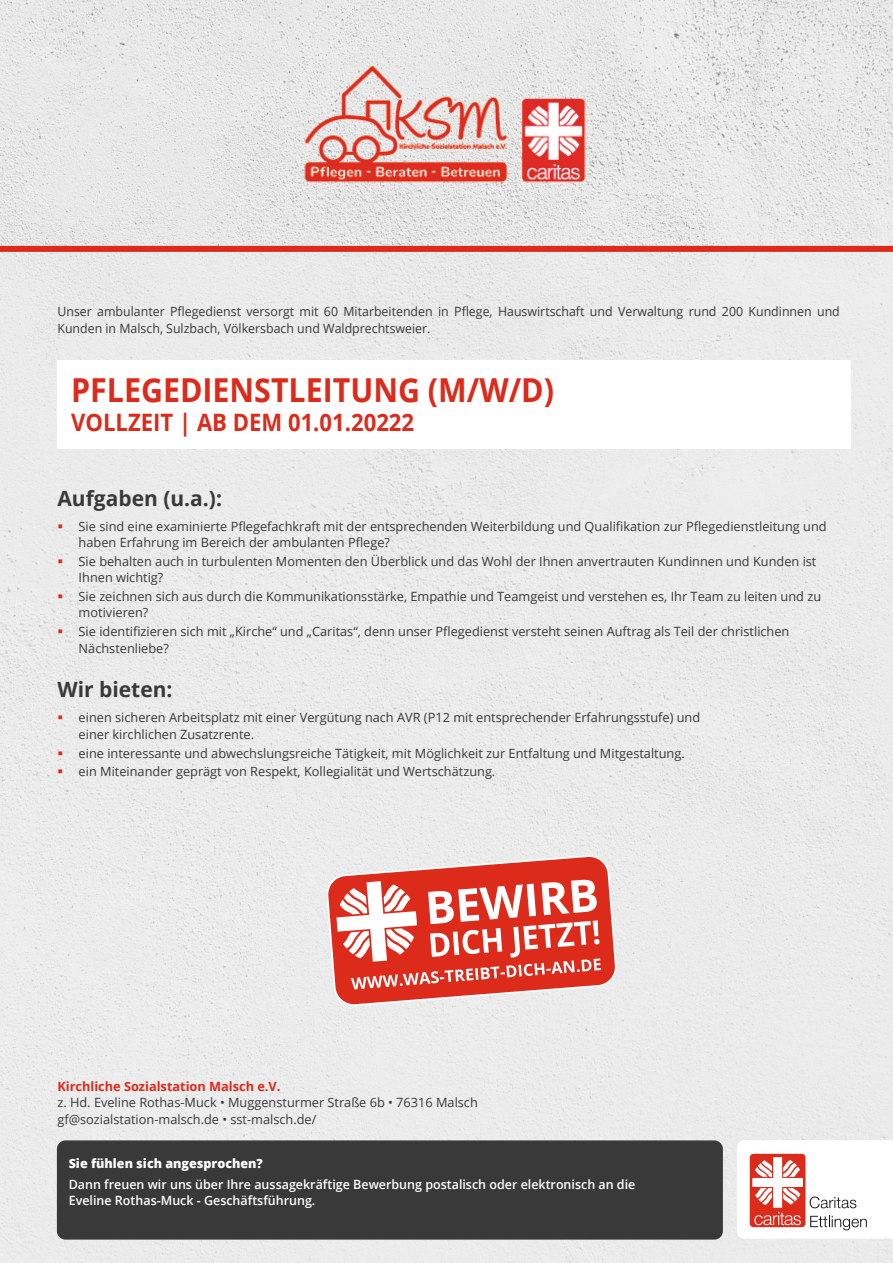
<style>
.page{position:relative;width:893px;height:1263px;background:#fff}
.page>*{position:absolute;margin:0;border:0;box-sizing:border-box;transform-origin:0 0}
.t1{font:700 33px "Open Sans";color:#dc2a1b;scale:.92 1}
.t2{font:700 24px "Open Sans";color:#dc2a1b;scale:.92 1}
.t3{font:700 21px "Open Sans";color:#383938}
.t4{font:12.75px/16.5px "Open Sans";color:#383938}
.t5{font:600 12.75px/16.5px "Open Sans";color:#fff}
.t6{font:700 12.75px "Open Sans";color:#dc2a1b}
.t7{font:800 12.75px "Open Sans";color:#fff}
.s1{color:#dc2a1b}
</style>
<div class="page">
<img style="left:0;top:0;width:315px;height:246px">
<img style="left:315px;top:0;width:578px;height:98px">
<img style="left:578px;top:98px;width:315px;height:148px">
<img style="left:315px;top:188px;width:263px;height:58px">
<div style="left:0;top:252px;width:893px;height:1011px;background:#ebebeb"></div>
<div style="left:57px;top:1140px;width:666px;height:99px;background:#383938;border-radius:9px"></div>
<svg style="left:737px;top:1140px;width:156px;height:99px"></svg>
<div style="left:0;top:246px;width:893px;height:6px;background:#dc2a1b"></div>
<div style="left:57px;top:360px;width:793px;height:89px;background:#fff"></div>
<svg style="left:326px;top:854px;width:291px;height:153px"></svg>
<img style="left:293px;top:61px;width:304px;height:127px">
<p class="t4" style="left:57px;top:303px;width:784px">Unser ambulanter Pflegedienst versorgt mit 60 Mitarbeitenden in Pflege, Hauswirtschaft und Verwaltung rund 200 Kundinnen und<br>Kunden in Malsch, Sulzbach, Völkersbach und Waldprechtsweier.</p>
<h1 class="t1" style="left:71px;top:367px;width:526px">PFLEGEDIENSTLEITUNG (M/W/D)</h1>
<h2 class="t2" style="left:71px;top:406px;width:374px">VOLLZEIT | AB DEM 01.01.20222</h2>
<h3 class="t3" style="left:57px;top:483px;width:166px">Aufgaben (u.a.):</h3>
<p class="t4" style="left:79px;top:517px;width:750px;text-indent:-21px"><span class="s1">▪</span> Sie sind eine examinierte Pflegefachkraft mit der entsprechenden Weiterbildung und Qualifikation zur Pflegedienstleitung und haben Erfahrung im Bereich der ambulanten Pflege?</p>
<p class="t4" style="left:79px;top:552px;width:739px;text-indent:-21px"><span class="s1">▪</span> Sie behalten auch in turbulenten Momenten den Überblick und das Wohl der Ihnen anvertrauten Kundinnen und Kunden ist<br>Ihnen wichtig?</p>
<p class="t4" style="left:79px;top:588px;width:744px;text-indent:-21px"><span class="s1">▪</span> Sie zeichnen sich aus durch die Kommunikationsstärke, Empathie und Teamgeist und verstehen es, Ihr Team zu leiten und zu motivieren?</p>
<p class="t4" style="left:79px;top:623px;width:712px;text-indent:-21px"><span class="s1">▪</span> Sie identifizieren sich mit „Kirche“ und „Caritas“, denn unser Pflegedienst versteht seinen Auftrag als Teil der christlichen<br>Nächstenliebe?</p>
<h3 class="t3" style="left:57px;top:675px;width:117px">Wir bieten:</h3>
<p class="t4" style="left:79px;top:709px;width:623px;text-indent:-21px"><span class="s1">▪</span> einen sicheren Arbeitsplatz mit einer Vergütung nach AVR (P12 mit entsprechender Erfahrungsstufe) und einer kirchlichen Zusatzrente.</p>
<p class="t4" style="left:57px;top:744px;width:629px"><span class="s1">▪</span> eine interessante und abwechslungsreiche Tätigkeit, mit Möglichkeit zur Entfaltung und Mitgestaltung.</p>
<p class="t4" style="left:57px;top:763px;width:439px"><span class="s1">▪</span> ein Miteinander geprägt von Respekt, Kollegialität und Wertschätzung.</p>
<p class="t6" style="left:57px;top:1077px;width:225px">Kirchliche Sozialstation Malsch e.V.</p>
<p class="t4" style="left:57px;top:1094px;width:422px">z. Hd. Eveline Rothas-Muck • Muggensturmer Straße 6b • 76316 Malsch gf@sozialstation-malsch.de • sst-malsch.de/</p>
<p class="t7" style="left:69px;top:1154px;width:196px">Sie fühlen sich angesprochen?</p>
<p class="t5" style="left:69px;top:1175px;width:568px">Dann freuen wir uns über Ihre aussagekräftige Bewerbung postalisch oder elektronisch an die<br>Eveline Rothas-Muck - Geschäftsführung.</p>
</div>
